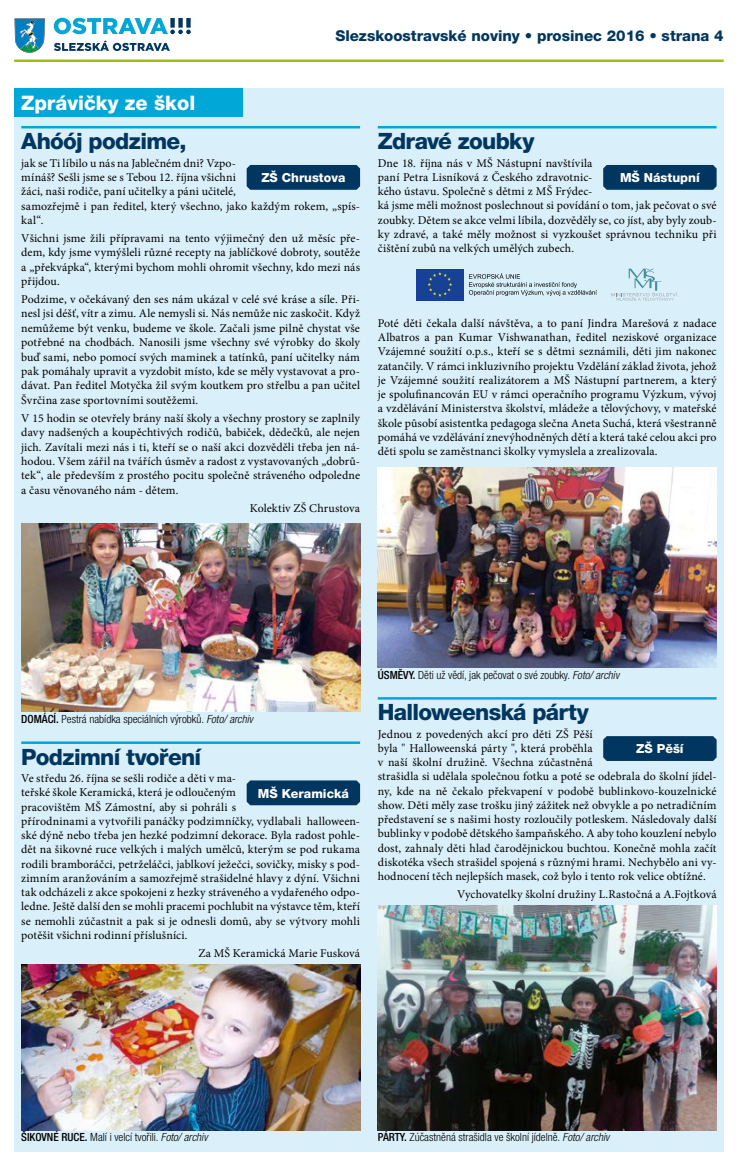
<style>
.page{position:relative;width:745px;height:1170px;background:#fff}
.page>*{position:absolute;margin:0;border:0;box-sizing:border-box;transform-origin:0 0}
.t1{font:800 22.5px "Helvetica Neue LT Pro";letter-spacing:-.03em;color:#00365f}
.t2{font:800 20px "Helvetica Neue LT Pro";color:#fff}
.t3{font:800 15px "Helvetica Neue LT Pro";color:#00365f}
.t4{font:800 12.5px "Helvetica Neue LT Pro";color:#fff}
.t5{font:11.88px/14.2px "Minion Pro";letter-spacing:.01em;color:#000}
.t6{font:300 condensed 11.25px "Helvetica Neue LT Pro";color:#000}
.s1{font-weight:500}
.s2{font-style:italic}
</style>
<div class="page">
<svg style="left:14px;top:18px;width:31px;height:35px"></svg>
<svg style="left:54px;top:18px;width:137px;height:16px"></svg>
<svg style="left:54px;top:40px;width:116px;height:11px"></svg>
<hr style="left:14px;top:60px;width:709px;height:2px;background:#a0bb0f">
<div style="left:14px;top:89px;width:709px;height:1063px;background:#d9eff9"></div>
<div style="left:14px;top:89px;width:229px;height:28px;background:#00a7d7"></div>
<div style="left:246px;top:165px;width:114px;height:25px;background:#00365f"></div>
<div style="left:603px;top:736px;width:113px;height:24px;background:#00365f"></div>
<div style="left:246px;top:780px;width:114px;height:25px;background:#00365f"></div>
<div style="left:603px;top:165px;width:113px;height:25px;background:#00365f"></div>
<hr style="left:21px;top:126px;width:339px;height:2px;background:#00a7d7">
<img style="left:21px;top:523px;width:339px;height:188px">
<img style="left:377px;top:905px;width:339px;height:225px">
<img style="left:377px;top:467px;width:339px;height:200px">
<svg style="left:611px;top:268px;width:66px;height:32px"></svg>
<svg style="left:469px;top:273px;width:127px;height:23px"></svg>
<div style="left:415px;top:268px;width:48px;height:32px;background:#164194"></div>
<svg style="left:427px;top:272px;width:25px;height:24px"></svg>
<img style="left:21px;top:964px;width:339px;height:166px">
<hr style="left:377px;top:697px;width:339px;height:2px;background:#00a7d7">
<hr style="left:21px;top:741px;width:339px;height:3px;background:#00a7d7">
<hr style="left:377px;top:126px;width:339px;height:2px;background:#00a7d7">
<h2 class="t2" style="left:21px;top:91px;width:176px">Zprávičky ze škol</h2>
<h1 class="t1" style="left:21px;top:128px;width:167px">Ahóój podzime,</h1>
<p class="t3" style="left:335px;top:27px;width:389px">Slezskoostravské noviny • prosinec 2016 • strana 4</p>
<h1 class="t1" style="left:377px;top:128px;width:158px">Zdravé zoubky</h1>
<p class="t5" style="left:21px;top:155px;width:340px">jak se Ti líbilo u nás na Jablečném dni? Vzpo-<br>mínáš? Sešli jsme se s Tebou 12. října všichni<br>žáci, naši rodiče, paní učitelky a páni učitelé,<br>samozřejmě i pan ředitel, který všechno, jako každým rokem, „spís&shy;kal“.</p>
<p class="t5" style="left:21px;top:231px;width:340px;text-align:justify">Všichni jsme žili přípravami na tento výjimečný den už měsíc pře&shy;dem, kdy jsme vymýšleli různé recepty na jablíčkové dobroty, soutěže a „překvápka“, kterými bychom mohli ohromit všechny, kdo mezi nás přijdou.</p>
<p class="t5" style="left:21px;top:292px;width:340px;text-align:justify">Podzime, v očekávaný den ses nám ukázal v celé své kráse a síle. Při&shy;nesl jsi déšť, vítr a zimu. Ale nemysli si. Nás nemůže nic zaskočit. Když nemůžeme být venku, budeme ve škole. Začali jsme pilně chystat vše potřebné na chodbách. Nanosili jsme všechny své výrobky do školy buď sami, nebo pomocí svých maminek a tatínků, paní učitelky nám pak pomáhaly upravit a vyzdobit místo, kde se měly vystavovat a pro&shy;dávat. Pan ředitel Motyčka žil svým koutkem pro střelbu a pan učitel Švrčina zase sportovními soutěžemi.</p>
<p class="t5" style="left:21px;top:411px;width:340px;text-align:justify">V 15 hodin se otevřely brány naší školy a všechny prostory se zaplnily davy nadšených a koupěchtivých rodičů, babiček, dědečků, ale nejen jich. Zavítali mezi nás i ti, kteří se o naší akci dozvěděli třeba jen ná&shy;hodou. Všem zářil na tvářích úsměv a radost z vystavovaných „dobrů&shy;tek“, ale především z prostého pocitu společně stráveného odpoledne a času věnovaného nám - dětem.</p>
<p class="t5" style="left:250px;top:500px;width:112px">Kolektiv ZŠ Chrustova</p>
<p class="t4" style="left:261px;top:170px;width:85px">ZŠ Chrustova</p>
<p class="t5" style="left:377px;top:156px;width:340px">Dne 18. října nás v MŠ Nástupní navštívila<br>paní Petra Lisníková z Českého zdravotnic-<br>kého ústavu. Společně s dětmi z MŠ Frýdec-<br>ká jsme měli možnost poslechnout si povídání o tom, jak pečovat o své zoubky. Dětem se akce velmi líbila, dozvěděly se, co jíst, aby byly zoub&shy;ky zdravé, a také měly možnost si vyzkoušet správnou techniku při čištění zubů na velkých umělých zubech.</p>
<p class="t4" style="left:619px;top:170px;width:81px">MŠ Nástupní</p>
<p class="t5" style="left:377px;top:316px;width:340px;text-align:justify">Poté děti čekala další návštěva, a to paní Jindra Marešová z nadace Albatros a pan Kumar Vishwanathan, ředitel neziskové organizace Vzájemné soužití o.p.s., kteří se s dětmi seznámili, děti jim nakonec zatančily. V rámci inkluzivního projektu Vzdělání základ života, jehož je Vzájemné soužití realizátorem a MŠ Nástupní partnerem, a který je spolufinancován EU v rámci operačního programu Výzkum, vývoj a vzdělávání Ministerstva školství, mládeže a tělovýchovy, v mateřské škole působí asistentka pedagoga slečna Aneta Suchá, která všestranně pomáhá ve vzdělávání znevýhodněných dětí a která také celou akci pro děti spolu se zaměstnanci školky vymyslela a zrealizovala.</p>
<p class="t6" style="left:21px;top:712px;width:233px"><span class="s1">DOMÁCÍ.</span> Pestrá nabídka speciálních výrobků. <span class="s2">Foto/ archiv</span></p>
<h1 class="t1" style="left:21px;top:743px;width:181px">Podzimní tvoření</h1>
<p class="t5" style="left:21px;top:771px;width:340px">Ve středu 26. října se sešli rodiče a děti v ma-<br>teřské škole Keramická, která je odloučeným<br>pracovištěm MŠ Zámostní, aby si pohráli s<br>přírodninami a vytvořili panáčky podzimníčky, vydlabali halloween&shy;ské dýně nebo třeba jen hezké podzimní dekorace. Byla radost pohle&shy;dět na šikovné ruce velkých i malých umělců, kterým se pod rukama rodili bramboráčci, petrželáčci, jablkoví ježečci, sovičky, misky s pod&shy;zimním aranžováním a samozřejmě strašidelné hlavy z dýní. Všichni tak odcházeli z akce spokojeni z hezky stráveného a vydařeného odpo&shy;ledne. Ještě další den se mohli pracemi pochlubit na výstavce těm, kteří se nemohli zúčastnit a pak si je odnesli domů, aby se výtvory mohli potěšit všichni rodinní příslušníci.</p>
<p class="t5" style="left:198px;top:945px;width:163px">Za MŠ Keramická Marie Fusková</p>
<p class="t4" style="left:258px;top:785px;width:93px">MŠ Keramická</p>
<p class="t6" style="left:377px;top:668px;width:243px"><span class="s1">ÚSMĚVY.</span> Děti už vědí, jak pečovat o své zoubky. <span class="s2">Foto/ archiv</span></p>
<h1 class="t1" style="left:377px;top:698px;width:212px">Halloweenská párty</h1>
<p class="t5" style="left:377px;top:726px;width:340px">Jednou z povedených akcí pro děti ZŠ Pěší<br>byla " Halloweenská párty ", která proběhla<br>v naší školní družině. Všechna zúčastněná<br>strašidla si udělala společnou fotku a poté se odebrala do školní jídel&shy;ny, kde na ně čekalo překvapení v podobě bublinkovo-kouzelnické show. Děti měly zase trošku jiný zážitek než obvykle a po netradičním představení se s našimi hosty rozloučily potleskem. Následovaly další bublinky v podobě dětského šampaňského. A aby toho kouzlení nebylo dost, zahnaly děti hlad čarodějnickou buchtou. Konečně mohla začít diskotéka všech strašidel spojená s různými hrami. Nechybělo ani vy&shy;hodnocení těch nejlepších masek, což bylo i tento rok velice obtížné.</p>
<p class="t5" style="left:457px;top:887px;width:260px">Vychovatelky školní družiny L.Rastočná a A.Fojtková</p>
<p class="t4" style="left:635px;top:741px;width:49px">ZŠ Pěší</p>
<p class="t6" style="left:21px;top:1130px;width:188px"><span class="s1">ŠIKOVNÉ RUCE.</span> Malí i velcí tvořili. <span class="s2">Foto/ archiv</span></p>
<p class="t6" style="left:377px;top:1130px;width:233px"><span class="s1">PÁRTY.</span> Zúčastněná strašidla ve školní jídelně. <span class="s2">Foto/ archiv</span></p>
</div>
